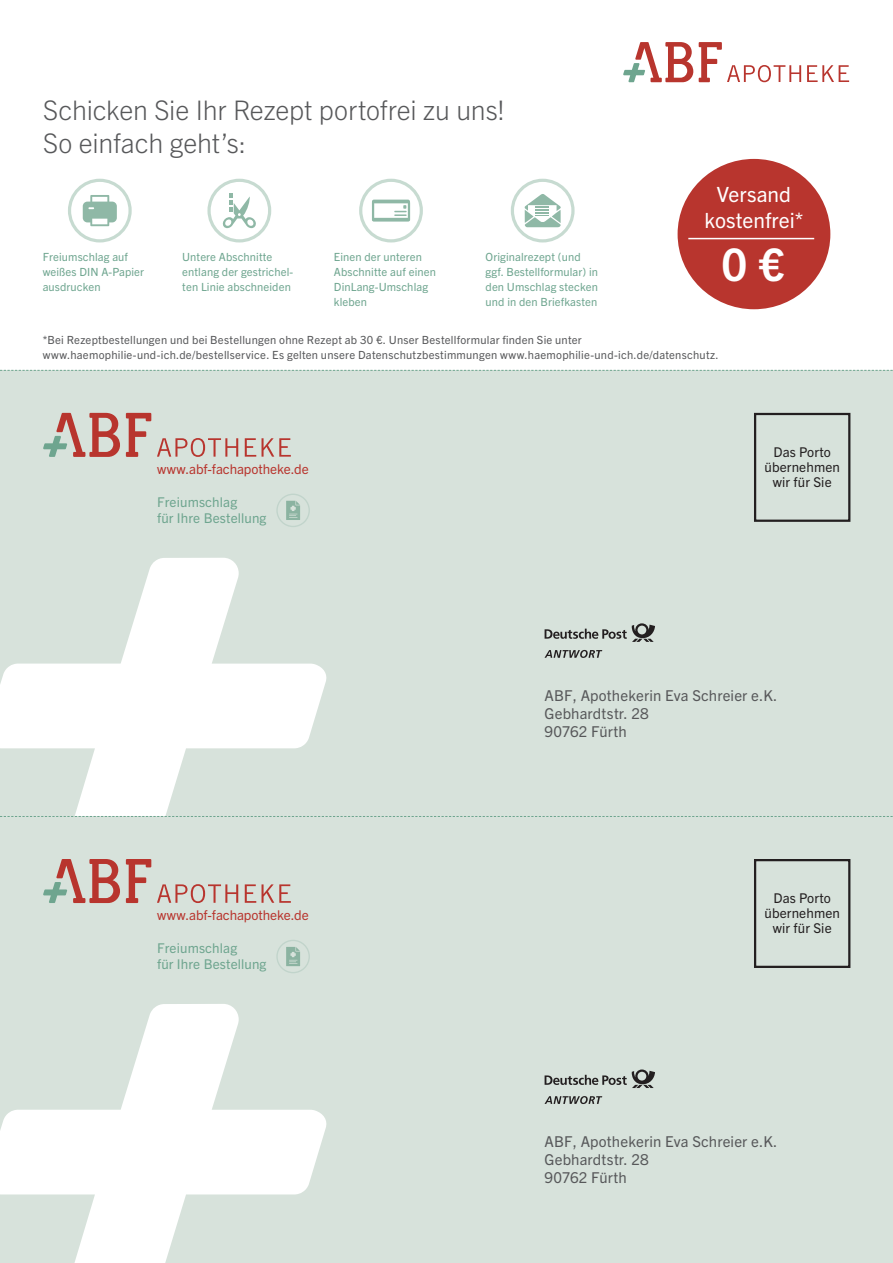
<style>
.page{position:relative;width:893px;height:1263px;background:#fff}
.page>*{position:absolute;margin:0;border:0;box-sizing:border-box;transform-origin:0 0}
.t1{font:700 45px "Trade Gothic Next LT Pro";color:#fff}
.t2{font:300 27px/32.4px "Trade Gothic Next LT Pro";letter-spacing:-.005em;color:#57585a}
.t3{font:21px/25.2px "Trade Gothic Next LT Pro";color:#fff;text-align:center}
.t4{font:15px/18px "Trade Gothic Next LT Pro";letter-spacing:.01em;color:#57585a}
.t5{font:13.5px/16.2px "Trade Gothic Next LT Pro";letter-spacing:.01em;color:#6ea58f}
.t6{font:13.5px/15px "Trade Gothic Next LT Pro";letter-spacing:.01em;color:#231f20;text-align:center}
.t7{font:13.5px "Trade Gothic Next LT Pro";letter-spacing:-.005em;color:#b8352e}
.t8{font:11.25px/15px "Trade Gothic Next LT Pro";letter-spacing:.01em;color:#6ea58f}
.t9{font:11.25px/15px "Trade Gothic Next LT Pro";letter-spacing:.02em;color:#57585a}
</style>
<div class="page">
<div style="left:0;top:370px;width:893px;height:447px;background:#d7e2db"></div>
<div style="left:754px;top:413px;width:96px;height:109px;border:2px solid #231f20"></div>
<svg style="left:545px;top:623px;width:110px;height:19px"></svg>
<svg style="left:544px;top:650px;width:58px;height:8px"></svg>
<svg style="left:126px;top:413px;width:25px;height:44px"></svg>
<svg style="left:43px;top:413px;width:77px;height:44px"></svg>
<svg style="left:157px;top:438px;width:81px;height:19px"></svg>
<svg style="left:245px;top:438px;width:11px;height:19px"></svg>
<svg style="left:262px;top:438px;width:29px;height:19px"></svg>
<svg style="left:623px;top:42px;width:70px;height:40px"></svg>
<svg style="left:699px;top:42px;width:102px;height:40px"></svg>
<svg style="left:807px;top:65px;width:42px;height:17px"></svg>
<svg style="left:0;top:558px;width:327px;height:258px;fill:#f9faf9"></svg>
<svg style="left:276px;top:494px;width:34px;height:33px"></svg>
<svg style="left:0;top:370px;width:893px;height:1px"></svg>
<div style="left:0;top:816px;width:893px;height:447px;background:#d7e2db"></div>
<div style="left:754px;top:859px;width:96px;height:109px;border:2px solid #231f20"></div>
<svg style="left:545px;top:1069px;width:110px;height:19px"></svg>
<svg style="left:544px;top:1096px;width:58px;height:8px"></svg>
<svg style="left:126px;top:859px;width:25px;height:44px"></svg>
<svg style="left:43px;top:859px;width:77px;height:44px"></svg>
<svg style="left:157px;top:884px;width:81px;height:19px"></svg>
<svg style="left:245px;top:884px;width:11px;height:19px"></svg>
<svg style="left:262px;top:884px;width:29px;height:19px"></svg>
<svg style="left:0;top:1004px;width:327px;height:259px"></svg>
<svg style="left:276px;top:940px;width:34px;height:33px"></svg>
<svg style="left:0;top:816px;width:893px;height:1px"></svg>
<div style="left:678px;top:159px;width:152px;height:150px;background:#b8352e;border-radius:50%"></div>
<svg style="left:359px;top:179px;width:64px;height:63px"></svg>
<svg style="left:511px;top:179px;width:64px;height:63px"></svg>
<svg style="left:68px;top:179px;width:64px;height:63px"></svg>
<svg style="left:207px;top:179px;width:64px;height:63px"></svg>
<hr style="left:688px;top:238px;width:126px;height:1px;background:#fff">
<h2 class="t2" style="left:43px;top:93px;width:463px">Schicken Sie Ihr Rezept portofrei zu uns!<br>So einfach geht’s:</h2>
<p class="t8" style="left:43px;top:248px;width:103px">Freiumschlag auf weißes DIN A-Papier ausdrucken</p>
<p class="t8" style="left:182px;top:248px;width:113px">Untere Abschnitte entlang der gestrichel&shy;ten Linie abschneiden</p>
<p class="t8" style="left:334px;top:248px;width:103px">Einen der unteren<br>Abschnitte auf einen<br>DinLang-Umschlag kleben</p>
<p class="t8" style="left:486px;top:248px;width:114px">Originalrezept (und ggf. Bestellformular) in den Umschlag stecken und in den Briefkasten</p>
<h3 class="t3" style="left:705px;top:181px;width:100px">Versand kostenfrei*</h3>
<h1 class="t1" style="left:721px;top:233px;width:64px">0 €</h1>
<p class="t9" style="left:43px;top:332px;width:677px">*Bei Rezeptbestellungen und bei Bestellungen ohne Rezept ab 30 €. Unser Bestellformular finden Sie unter www.haemophilie-und-ich.de/bestellservice. Es gelten unsere Datenschutzbestimmungen www.haemophilie-und-ich.de/datenschutz.</p>
<p class="t7" style="left:157px;top:460px;width:153px">www.abf-fachapotheke.de</p>
<p class="t5" style="left:157px;top:493px;width:111px">Freiumschlag<br>für Ihre Bestellung</p>
<p class="t6" style="left:764px;top:444px;width:77px">Das Porto übernehmen wir für Sie</p>
<p class="t7" style="left:157px;top:906px;width:153px">www.abf-fachapotheke.de</p>
<p class="t5" style="left:157px;top:939px;width:111px">Freiumschlag<br>für Ihre Bestellung</p>
<h3 class="t4" style="left:544px;top:686px;width:234px">ABF, Apothekerin Eva Schreier e.K.<br>Gebhardtstr. 28<br>90762 Fürth</h3>
<p class="t6" style="left:764px;top:890px;width:77px">Das Porto übernehmen wir für Sie</p>
<h3 class="t4" style="left:544px;top:1132px;width:234px">ABF, Apothekerin Eva Schreier e.K.<br>Gebhardtstr. 28<br>90762 Fürth</h3>
</div>
